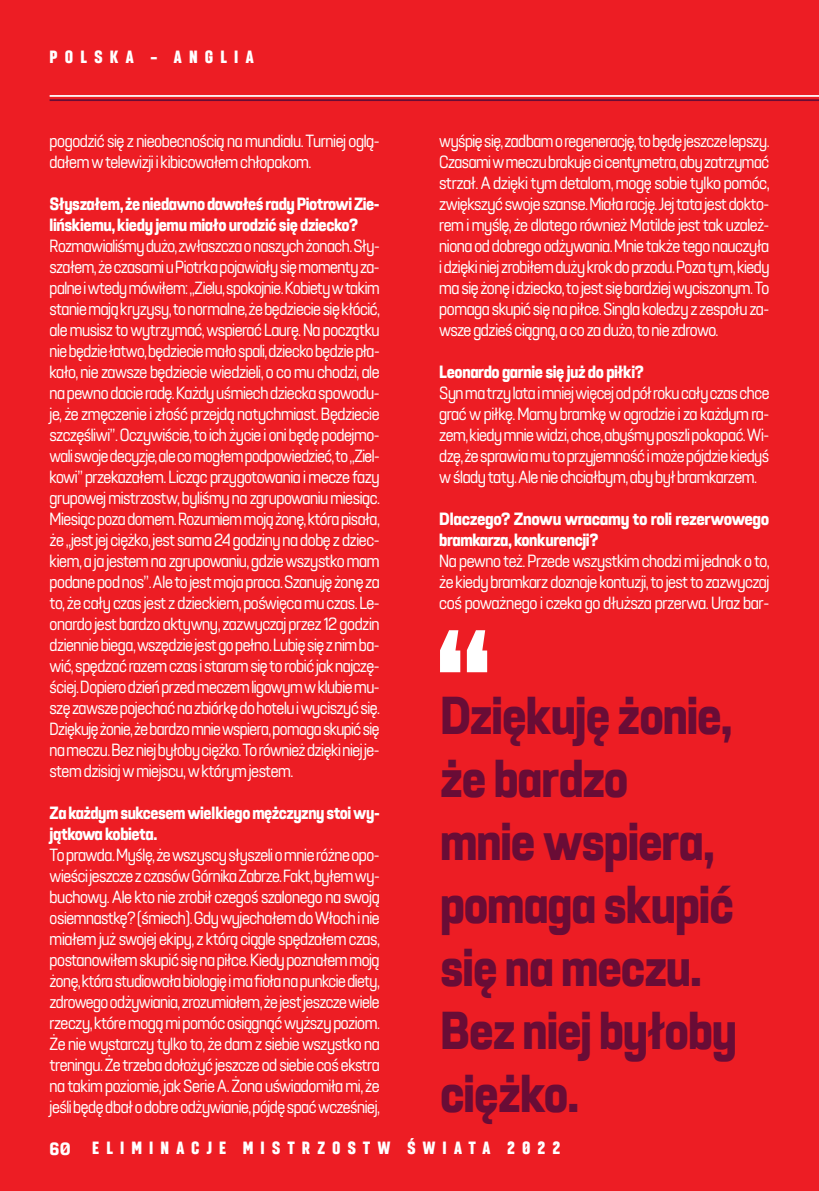
<style>
.page{position:relative;width:819px;height:1191px;background:#ed1d24}
.page>*{position:absolute;margin:0;border:0;box-sizing:border-box;transform-origin:0 0}
.t1{font:700 52.5px/63px "Luna";letter-spacing:-.02em;color:#690c36;scale:.95 1}
.t2{font:17.5px/21px "Luna";letter-spacing:-.025em;color:#fff;text-align:justify;scale:.94 1}
.t3{font:17.5px/21px "Luna";letter-spacing:-.025em;color:#fff;text-align:justify;scale:.95 1}
.t4{font:17.5px/21px "Luna";letter-spacing:-.025em;color:#fff;text-align:justify;scale:.93 1}
.t5{font:700 17.5px/21px "Luna";letter-spacing:-.025em;color:#fff;scale:.94 1}
.t6{font:700 17.5px/21px "Luna";letter-spacing:-.025em;color:#fff}
.t7{font:700 condensed 17.5px "Luna";letter-spacing:.4em;color:#fff}
.t8{font:700 17.5px "Luna";letter-spacing:-.025em;color:#fff;scale:.95 1}
.s1{font-stretch:normal}
</style>
<div class="page">
<hr style="left:50px;top:95px;width:769px;height:2px;background:#fff">
<hr style="left:50px;top:99px;width:769px;height:2px;background:#690c36">
<svg style="left:440px;top:630px;width:20px;height:42px"></svg>
<svg style="left:467px;top:630px;width:20px;height:42px"></svg>
<p class="t7" style="left:50px;top:46px;width:205px">POLSKA – ANGLIA</p>
<p class="t3" style="left:50px;top:131px;width:349px">pogodzić się z nieobecnością na mundialu. Turniej oglą&shy;dałem w telewizji i kibicowałem chłopakom.</p>
<p class="t5" style="left:50px;top:194px;width:352px">Słyszałem, że niedawno dawałeś rady Piotrowi Zie&shy;lińskiemu, kiedy jemu miało urodzić się dziecko?</p>
<p class="t2" style="left:50px;top:236px;width:353px">Rozmawialiśmy dużo, zwłaszcza o naszych żonach. Sły&shy;szałem, że czasami u Piotrka pojawiały się momenty za&shy;palne i wtedy mówiłem: „Zielu, spokojnie. Kobiety w takim stanie mają kryzysy, to normalne, że będziecie się kłócić, ale musisz to wytrzymać, wspierać Laurę. Na początku nie będzie łatwo, będziecie mało spali, dziecko będzie pła&shy;kało, nie zawsze będziecie wiedzieli, o co mu chodzi, ale na pewno dacie radę. Każdy uśmiech dziecka spowodu&shy;je, że zmęczenie i złość przejdą natychmiast. Będziecie szczęśliwi”. Oczywiście, to ich życie i oni będę podejmo&shy;wali swoje decyzje, ale co mogłem podpowiedzieć, to „Ziel&shy;kowi” przekazałem. Licząc przygotowania i mecze fazy grupowej mistrzostw, byliśmy na zgrupowaniu miesiąc.<br>Miesiąc poza domem. Rozumiem moją żonę, która pisała, że „jest jej ciężko, jest sama 24 godziny na dobę z dziec&shy;kiem, a ja jestem na zgrupowaniu, gdzie wszystko mam podane pod nos”. Ale to jest moja praca. Szanuję żonę za to, że cały czas jest z dzieckiem, poświęca mu czas. Le&shy;onardo jest bardzo aktywny, zazwyczaj przez 12 godzin dziennie biega, wszędzie jest go pełno. Lubię się z nim ba&shy;wić, spędzać razem czas i staram się to robić jak najczę&shy;ściej. Dopiero dzień przed meczem ligowym w klubie mu&shy;szę zawsze pojechać na zbiórkę do hotelu i wyciszyć się.<br>Dziękuję żonie, że bardzo mnie wspiera, pomaga skupić się na meczu. Bez niej byłoby ciężko. To również dzięki niej je&shy;stem dzisiaj w miejscu, w którym jestem.</p>
<p class="t5" style="left:50px;top:803px;width:352px">Za każdym sukcesem wielkiego mężczyzny stoi wy&shy;jątkowa kobieta.</p>
<p class="t3" style="left:50px;top:845px;width:349px">To prawda. Myślę, że wszyscy słyszeli o mnie różne opo&shy;wieści jeszcze z czasów Górnika Zabrze. Fakt, byłem wy&shy;buchowy. Ale kto nie zrobił czegoś szalonego na swoją osiemnastkę? (śmiech). Gdy wyjechałem do Włoch i nie miałem już swojej ekipy, z którą ciągle spędzałem czas, postanowiłem skupić się na piłce. Kiedy poznałem moją żonę, która studiowała biologię i ma fioła na punkcie diety, zdrowego odżywiania, zrozumiałem, że jest jeszcze wiele rzeczy, które mogą mi pomóc osiągnąć wyższy poziom.<br>Że nie wystarczy tylko to, że dam z siebie wszystko na treningu. Że trzeba dołożyć jeszcze od siebie coś ekstra na takim poziomie, jak Serie A. Żona uświadomiła mi, że jeśli będę dbał o dobre odżywianie, pójdę spać wcześniej,</p>
<p class="t4" style="left:439px;top:131px;width:357px">wyśpię się, zadbam o regenerację, to będę jeszcze lepszy.<br>Czasami w meczu brakuje ci centymetra, aby zatrzymać strzał. A dzięki tym detalom, mogę sobie tylko pomóc, zwiększyć swoje szanse. Miała rację. Jej tata jest dokto&shy;rem i myślę, że dlatego również Matilde jest tak uzależ&shy;niona od dobrego odżywania. Mnie także tego nauczyła i dzięki niej zrobiłem duży krok do przodu. Poza tym, kiedy ma się żonę i dziecko, to jest się bardziej wyciszonym. To pomaga skupić się na piłce. Singla koledzy z zespołu za&shy;wsze gdzieś ciągną, a co za dużo, to nie zdrowo.</p>
<p class="t8" style="left:439px;top:361px;width:217px">Leonardo garnie się już do piłki?</p>
<p class="t2" style="left:439px;top:383px;width:353px">Syn ma trzy lata i mniej więcej od pół roku cały czas chce grać w piłkę. Mamy bramkę w ogrodzie i za każdym ra&shy;zem, kiedy mnie widzi, chce, abyśmy poszli pokopać. Wi&shy;dzę, że sprawia mu to przyjemność i może pójdzie kiedyś w ślady taty. Ale nie chciałbym, aby był bramkarzem.</p>
<p class="t6" style="left:439px;top:509px;width:331px">Dlaczego? Znowu wracamy to roli rezerwowego bramkarza, konkurencji?</p>
<p class="t3" style="left:439px;top:551px;width:349px">Na pewno też. Przede wszystkim chodzi mi jednak o to, że kiedy bramkarz doznaje kontuzji, to jest to zazwyczaj coś poważnego i czeka go dłuższa przerwa. Uraz bar-</p>
<h1 class="t1" style="left:440px;top:686px;width:314px">Dziękuję żonie, że bardzo<br>mnie wspiera, pomaga skupić się na meczu.<br>Bez niej byłoby ciężko.</h1>
<p class="t7" style="left:50px;top:1137px;width:512px"><span class="s1">60</span> ELIMINACJE MISTRZOSTW ŚWIATA 2022</p>
</div>
